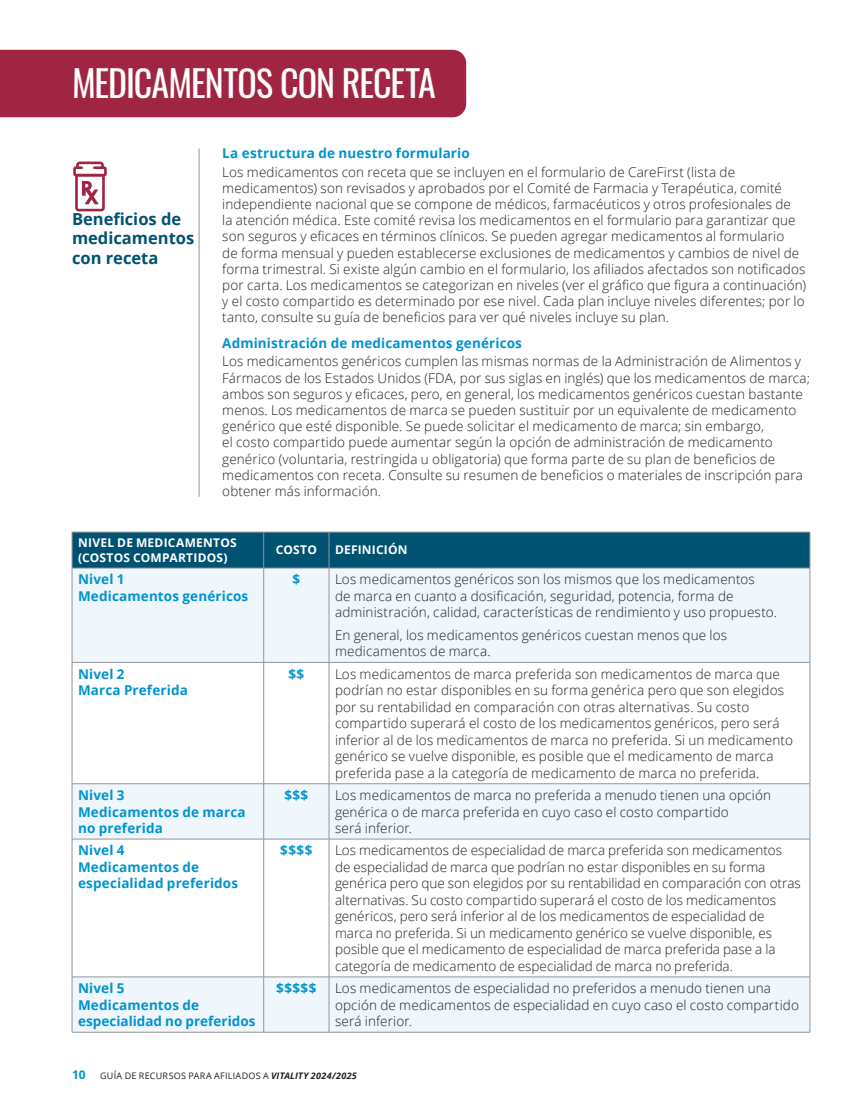
<style>
.page{position:relative;width:864px;height:1107px;background:#fff}
.page>*{position:absolute;margin:0;border:0;box-sizing:border-box;transform-origin:0 0}
.VIT-Section{font:36px "Oswald";letter-spacing:-.025em;color:#fff}
.N-Side_title{font:700 16.5px/19.5px "Open Sans";color:#005273}
.VIT-BodyLight{font:300 13.5px/16.2px "Open Sans";letter-spacing:.01em;color:#231f20}
.Chart-Body{font:300 13.5px/16.5px "Open Sans";letter-spacing:.01em;color:#231f20}
.Chart-Oswald{font:700 13.5px/16.5px "Open Sans";letter-spacing:.01em;color:#0093d0}
.VIT-F-H3{font:700 13.5px "Open Sans";letter-spacing:.01em;color:#0093d0}
.VIT-BodyLight-2{font:700 13.5px "Open Sans";color:#0093d0}
.Table-Head{font:700 12px/15px "Open Sans";letter-spacing:.02em;color:#fff}
.VIT-L-Page_Number{font:9px "Open Sans";letter-spacing:.03em;color:#231f20}
.s1{font-weight:700;font-size:12px;color:#0093d0}
.s2{font-weight:700;font-style:italic}
</style>
<div class="page">
<div style="left:0;top:50px;width:466px;height:67px;background:#a02542"></div>
<svg style="left:73px;top:162px;width:34px;height:49px"></svg>
<div style="left:73px;top:533px;width:737px;height:35px;background:#005273"></div>
<div style="left:73px;top:569px;width:737px;height:463px;background:#eff7fc"></div>
<svg style="left:73px;top:663px;width:737px;height:314px"></svg>
<hr style="left:72px;top:532px;width:192px;height:1px;background:#939598">
<hr style="left:72px;top:532px;width:1px;height:36px;background:#939598">
<hr style="left:264px;top:532px;width:65px;height:1px;background:#939598">
<hr style="left:263px;top:532px;width:1px;height:36px;background:#939598">
<hr style="left:329px;top:532px;width:481px;height:1px;background:#939598">
<hr style="left:329px;top:532px;width:1px;height:36px;background:#939598">
<hr style="left:810px;top:532px;width:1px;height:36px;background:#939598">
<hr style="left:72px;top:568px;width:192px;height:1px;background:#939598">
<hr style="left:72px;top:568px;width:1px;height:94px;background:#939598">
<hr style="left:264px;top:568px;width:65px;height:1px;background:#939598">
<hr style="left:263px;top:568px;width:1px;height:94px;background:#939598">
<hr style="left:329px;top:568px;width:481px;height:1px;background:#939598">
<hr style="left:329px;top:568px;width:1px;height:94px;background:#939598">
<hr style="left:810px;top:568px;width:1px;height:94px;background:#939598">
<hr style="left:72px;top:662px;width:192px;height:1px;background:#939598">
<hr style="left:72px;top:663px;width:1px;height:121px;background:#939598">
<hr style="left:264px;top:662px;width:65px;height:1px;background:#939598">
<hr style="left:263px;top:663px;width:1px;height:121px;background:#939598">
<hr style="left:329px;top:662px;width:481px;height:1px;background:#939598">
<hr style="left:329px;top:663px;width:1px;height:121px;background:#939598">
<hr style="left:810px;top:663px;width:1px;height:121px;background:#939598">
<hr style="left:72px;top:783px;width:192px;height:1px;background:#939598">
<hr style="left:72px;top:784px;width:1px;height:55px;background:#939598">
<hr style="left:264px;top:783px;width:65px;height:1px;background:#939598">
<hr style="left:263px;top:784px;width:1px;height:55px;background:#939598">
<hr style="left:329px;top:783px;width:481px;height:1px;background:#939598">
<hr style="left:329px;top:784px;width:1px;height:55px;background:#939598">
<hr style="left:810px;top:784px;width:1px;height:55px;background:#939598">
<hr style="left:72px;top:839px;width:192px;height:1px;background:#939598">
<hr style="left:72px;top:839px;width:1px;height:138px;background:#939598">
<hr style="left:264px;top:839px;width:65px;height:1px;background:#939598">
<hr style="left:263px;top:839px;width:1px;height:138px;background:#939598">
<hr style="left:329px;top:839px;width:481px;height:1px;background:#939598">
<hr style="left:329px;top:839px;width:1px;height:138px;background:#939598">
<hr style="left:810px;top:839px;width:1px;height:138px;background:#939598">
<hr style="left:72px;top:977px;width:192px;height:1px;background:#939598">
<hr style="left:72px;top:977px;width:1px;height:55px;background:#939598">
<hr style="left:264px;top:977px;width:65px;height:1px;background:#939598">
<hr style="left:263px;top:977px;width:1px;height:55px;background:#939598">
<hr style="left:329px;top:977px;width:481px;height:1px;background:#939598">
<hr style="left:329px;top:977px;width:1px;height:55px;background:#939598">
<hr style="left:810px;top:977px;width:1px;height:55px;background:#939598">
<hr style="left:72px;top:1032px;width:192px;height:1px;background:#939598">
<hr style="left:264px;top:1032px;width:65px;height:1px;background:#939598">
<hr style="left:329px;top:1032px;width:481px;height:1px;background:#939598">
<hr style="left:199px;top:148px;width:1px;height:349px;background:#939598">
<p class="VIT-Section" style="left:72px;top:51px;width:365px">MEDICAMENTOS CON RECETA</p>
<p class="N-Side_title" style="left:72px;top:209px;width:124px">Beneficios de medicamentos con receta</p>
<p class="VIT-F-H3" style="left:222px;top:144px;width:249px">La estructura de nuestro formulario</p>
<p class="VIT-BodyLight" style="left:222px;top:163px;width:585px">Los medicamentos con receta que se incluyen en el formulario de CareFirst (lista de medicamentos) son revisados y aprobados por el Comité de Farmacia y Terapéutica, comité independiente nacional que se compone de médicos, farmacéuticos y otros profesionales de<br>la atención médica. Este comité revisa los medicamentos en el formulario para garantizar que son seguros y eficaces en términos clínicos. Se pueden agregar medicamentos al formulario<br>de forma mensual y pueden establecerse exclusiones de medicamentos y cambios de nivel de forma trimestral. Si existe algún cambio en el formulario, los afiliados afectados son notificados por carta. Los medicamentos se categorizan en niveles (ver el gráfico que figura a continuación) y el costo compartido es determinado por ese nivel. Cada plan incluye niveles diferentes; por lo tanto, consulte su guía de beneficios para ver qué niveles incluye su plan.</p>
<p class="VIT-F-H3" style="left:222px;top:333px;width:301px">Administración de medicamentos genéricos</p>
<p class="VIT-BodyLight" style="left:222px;top:353px;width:589px">Los medicamentos genéricos cumplen las mismas normas de la Administración de Alimentos y Fármacos de los Estados Unidos (FDA, por sus siglas en inglés) que los medicamentos de marca; ambos son seguros y eficaces, pero, en general, los medicamentos genéricos cuestan bastante menos. Los medicamentos de marca se pueden sustituir por un equivalente de medicamento genérico que esté disponible. Se puede solicitar el medicamento de marca; sin embargo,<br>el costo compartido puede aumentar según la opción de administración de medicamento genérico (voluntaria, restringida u obligatoria) que forma parte de su plan de beneficios de medicamentos con receta. Consulte su resumen de beneficios o materiales de inscripción para obtener más información.</p>
<p class="Table-Head" style="left:78px;top:535px;width:160px">NIVEL DE MEDICAMENTOS (COSTOS COMPARTIDOS)</p>
<p class="Table-Head" style="left:276px;top:542px;width:43px">COSTO</p>
<p class="Table-Head" style="left:335px;top:542px;width:74px">DEFINICIÓN</p>
<p class="Chart-Oswald" style="left:78px;top:571px;width:172px">Nivel 1<br>Medicamentos genéricos</p>
<p class="VIT-BodyLight-2" style="left:293px;top:570px;width:9px">$</p>
<p class="Chart-Body" style="left:335px;top:571px;width:443px">Los medicamentos genéricos son los mismos que los medicamentos<br>de marca en cuanto a dosificación, seguridad, potencia, forma de administración, calidad, características de rendimiento y uso propuesto.</p>
<p class="Chart-Body" style="left:335px;top:626px;width:394px">En general, los medicamentos genéricos cuestan menos que los medicamentos de marca.</p>
<p class="Chart-Oswald" style="left:78px;top:665px;width:111px">Nivel 2<br>Marca Preferida</p>
<p class="VIT-BodyLight-2" style="left:288px;top:664px;width:17px">$$</p>
<p class="Chart-Body" style="left:335px;top:665px;width:459px">Los medicamentos de marca preferida son medicamentos de marca que podrían no estar disponibles en su forma genérica pero que son elegidos por su rentabilidad en comparación con otras alternativas. Su costo compartido superará el costo de los medicamentos genéricos, pero será inferior al de los medicamentos de marca no preferida. Si un medicamento genérico se vuelve disponible, es posible que el medicamento de marca preferida pase a la categoría de medicamento de marca no preferida.</p>
<p class="Chart-Oswald" style="left:78px;top:787px;width:169px">Nivel 3<br>Medicamentos de marca no preferida</p>
<p class="VIT-BodyLight-2" style="left:284px;top:786px;width:25px">$$$</p>
<p class="Chart-Body" style="left:335px;top:787px;width:438px">Los medicamentos de marca no preferida a menudo tienen una opción genérica o de marca preferida en cuyo caso el costo compartido<br>será inferior.</p>
<p class="Chart-Oswald" style="left:78px;top:842px;width:162px">Nivel 4<br>Medicamentos de especialidad preferidos</p>
<p class="VIT-BodyLight-2" style="left:280px;top:841px;width:34px">$$$$</p>
<p class="Chart-Body" style="left:335px;top:842px;width:467px">Los medicamentos de especialidad de marca preferida son medicamentos de especialidad de marca que podrían no estar disponibles en su forma genérica pero que son elegidos por su rentabilidad en comparación con otras alternativas. Su costo compartido superará el costo de los medicamentos genéricos, pero será inferior al de los medicamentos de especialidad de marca no preferida. Si un medicamento genérico se vuelve disponible, es posible que el medicamento de especialidad de marca preferida pase a la categoría de medicamento de especialidad de marca no preferida.</p>
<p class="Chart-Oswald" style="left:78px;top:980px;width:179px">Nivel 5<br>Medicamentos de especialidad no preferidos</p>
<p class="VIT-BodyLight-2" style="left:276px;top:979px;width:42px">$$$$$</p>
<p class="Chart-Body" style="left:335px;top:980px;width:465px">Los medicamentos de especialidad no preferidos a menudo tienen una opción de medicamentos de especialidad en cuyo caso el costo compartido será inferior.</p>
<p class="VIT-L-Page_Number" style="left:72px;top:1069px;width:286px"><span class="s1">10</span> GUÍA DE RECURSOS PARA AFILIADOS A <span class="s2">VITALITY 2024/2025</span></p>
</div>
